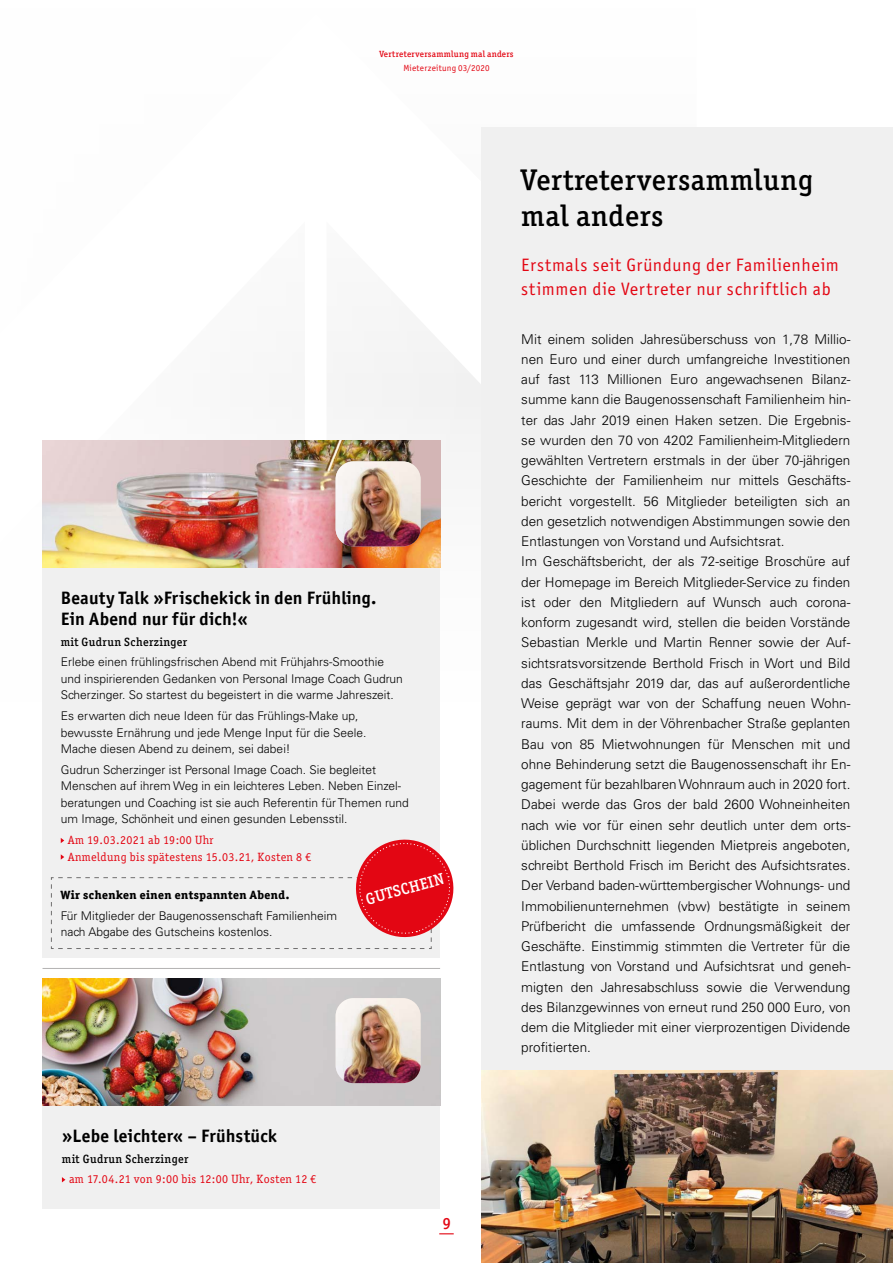
<style>
.page{position:relative;width:893px;height:1263px;background:#fff}
.page>*{position:absolute;margin:0;border:0;box-sizing:border-box;transform-origin:0 0}
.t1{font:500 30px/36px "ITC Officina Serif";letter-spacing:.02em;color:#000}
.t2{font:700 18px/21px "ITC Officina Sans";letter-spacing:.01em;color:#000}
.t3{font:18px/24px "ITC Officina Sans";letter-spacing:.035em;color:#e30613}
.t4{font:500 16.5px "ITC Officina Serif";color:#e30613}
.t5{font:500 16.2px "ITC Officina Serif";color:#fff}
.t6{font:300 13.5px/20.2px "Univers LT Std";color:#000}
.t7{font:300 12px/16.5px "Univers";color:#000}
.t8{font:12px/16.5px "ITC Officina Serif";letter-spacing:.03em;color:#e30613}
.t9{font:500 12px "ITC Officina Serif";letter-spacing:.03em;color:#000}
.t10{font:800 12px "ITC Officina Serif";letter-spacing:.03em;color:#000}
.t11{font:500 9px "ITC Officina Serif";letter-spacing:.03em;color:#e30613}
.t12{font:9px "ITC Officina Sans";letter-spacing:.025em;color:#e30613}
</style>
<div class="page">
<svg style="left:345px;top:331px;width:136px;height:237px;fill:#f4f4f4"></svg>
<div style="left:481px;top:128px;width:412px;height:1135px;background:#f0f0f0"></div>
<div style="left:43px;top:440px;width:397px;height:518px;background:#f0f0f0"></div>
<img style="left:43px;top:440px;width:397px;height:128px">
<img style="left:336px;top:461px;width:85px;height:85px">
<div style="left:43px;top:978px;width:397px;height:231px;background:#f0f0f0"></div>
<img style="left:43px;top:978px;width:397px;height:128px">
<svg style="left:62px;top:1177px;width:3px;height:5px"></svg>
<img style="left:336px;top:998px;width:85px;height:85px">
<img style="left:481px;top:1070px;width:412px;height:193px">
<hr style="left:43px;top:968px;width:397px;height:1px;background:#b3b2b2">
<svg style="left:51px;top:838px;width:403px;height:111px"></svg>
<svg style="left:439px;top:1233px;width:15px;height:1px"></svg>
<p class="t11" style="left:379px;top:49px;width:136px">Vertreterversammlung mal anders</p>
<p class="t12" style="left:403px;top:63px;width:88px">Mieterzeitung 03/2020</p>
<h2 class="t2" style="left:61px;top:587px;width:317px">Beauty Talk »Frischekick in den Frühling.<br>Ein Abend nur für dich!«</h2>
<p class="t9" style="left:61px;top:634px;width:128px">mit Gudrun Scherzinger</p>
<p class="t7" style="left:61px;top:654px;width:344px">Erlebe einen frühlingsfrischen Abend mit Frühjahrs-Smoothie und inspirierenden Gedanken von Personal Image Coach Gudrun<br>Scherzinger. So startest du begeistert in die warme Jahreszeit.</p>
<p class="t7" style="left:61px;top:708px;width:307px">Es erwarten dich neue Ideen für das Frühlings-Make up, bewusste Ernährung und jede Menge Input für die Seele.<br>Mache diesen Abend zu deinem, sei dabei!</p>
<p class="t7" style="left:61px;top:761px;width:349px">Gudrun Scherzinger ist Personal Image Coach. Sie begleitet Menschen auf ihrem Weg in ein leichteres Leben. Neben Einzel&shy;beratungen und Coaching ist sie auch Referentin für Themen rund um Image, Schönheit und einen gesunden Lebensstil.</p>
<p class="t8" style="left:68px;top:832px;width:245px">Am 19.03.2021 ab 19:00 Uhr<br>Anmeldung bis spätestens 15.03.21, Kosten 8 €</p>
<p class="t10" style="left:61px;top:887px;width:230px">Wir schenken einen entspannten Abend.</p>
<p class="t7" style="left:61px;top:907px;width:278px">Für Mitglieder der Baugenossenschaft Familienheim nach Abgabe des Gutscheins kostenlos.</p>
<p class="t5" style="left:364px;top:890px;width:82px;rotate:-15deg">GUTSCHEIN</p>
<h2 class="t2" style="left:62px;top:1125px;width:217px">»Lebe leichter« – Frühstück</h2>
<p class="t9" style="left:62px;top:1151px;width:128px">mit Gudrun Scherzinger</p>
<p class="t8" style="left:69px;top:1171px;width:249px">am 17.04.21 von 9:00 bis 12:00 Uhr, Kosten 12 €</p>
<p class="t4" style="left:442px;top:1213px;width:10px">9</p>
<h1 class="t1" style="left:521px;top:162px;width:294px">Vertreterversammlung mal anders</h1>
<h2 class="t3" style="left:521px;top:253px;width:319px">Erstmals seit Gründung der Familienheim stimmen die Vertreter nur schriftlich ab</h2>
<p class="t6" style="left:521px;top:329px;width:331px">Mit einem soliden Jahresüberschuss von 1,78 Millio&shy;nen Euro und einer durch umfangreiche Investitionen auf fast 113 Millionen Euro angewachsenen Bilanz&shy;summe kann die Baugenossenschaft Familienheim hin&shy;ter das Jahr 2019 einen Haken setzen. Die Ergebnis&shy;se wurden den 70 von 4202 Familienheim-Mitgliedern gewählten Vertretern erstmals in der über 70-jährigen Geschichte der Familienheim nur mittels Geschäfts&shy;bericht vorgestellt. 56 Mitglieder beteiligten sich an den gesetzlich notwendigen Abstimmungen sowie den Entlastungen von Vorstand und Aufsichtsrat.<br>Im Geschäftsbericht, der als 72-seitige Broschüre auf der Homepage im Bereich Mitglieder-Service zu finden ist oder den Mitgliedern auf Wunsch auch corona&shy;konform zugesandt wird, stellen die beiden Vorstände Sebastian Merkle und Martin Renner sowie der Auf&shy;sichtsratsvorsitzende Berthold Frisch in Wort und Bild das Geschäftsjahr 2019 dar, das auf außerordentliche Weise geprägt war von der Schaffung neuen Wohn&shy;raums. Mit dem in der Vöhrenbacher Straße geplanten Bau von 85 Mietwohnungen für Menschen mit und ohne Behinderung setzt die Baugenossenschaft ihr En&shy;gagement für bezahlbaren Wohnraum auch in 2020 fort.<br>Dabei werde das Gros der bald 2600 Wohneinheiten nach wie vor für einen sehr deutlich unter dem orts&shy;üblichen Durchschnitt liegenden Mietpreis angeboten, schreibt Berthold Frisch im Bericht des Aufsichtsrates.<br>Der Verband baden-württembergischer Wohnungs- und Immobilienunternehmen (vbw) bestätigte in seinem Prüfbericht die umfassende Ordnungsmäßigkeit der Geschäfte. Einstimmig stimmten die Vertreter für die Entlastung von Vorstand und Aufsichtsrat und geneh&shy;migten den Jahresabschluss sowie die Verwendung des Bilanzgewinnes von erneut rund 250 000 Euro, von dem die Mitglieder mit einer vierprozentigen Dividende profitierten.</p>
</div>
